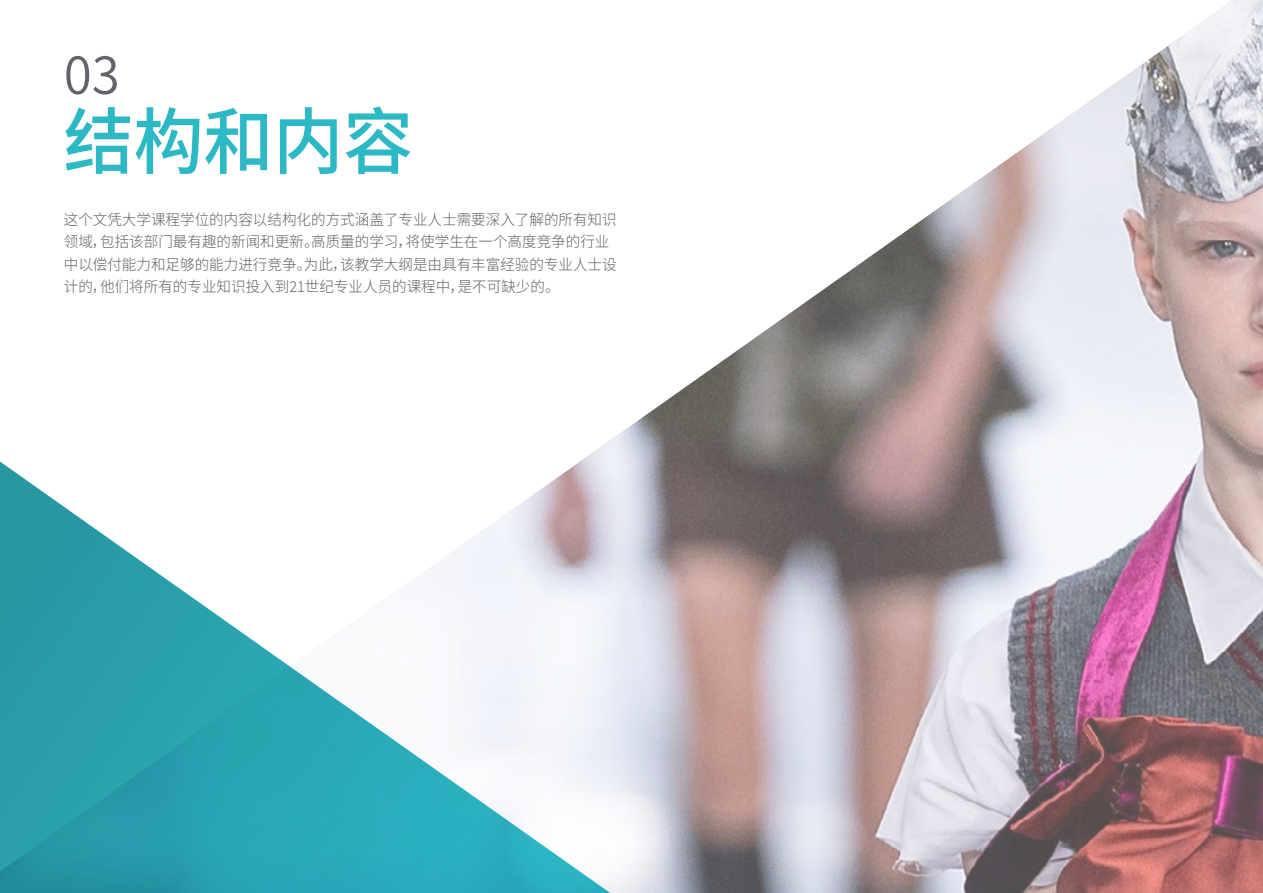
<style>
.page{position:relative;width:1263px;height:893px;background:#fff}
.page>*{position:absolute;margin:0;border:0;box-sizing:border-box;transform-origin:0 0}
.t1{font:500 72px "Source Han Sans CN";color:#2db8c5}
.t2{font:52.5px "Source Han Sans CN";color:#61646a}
.t3{font:300 15px/22.5px "Source Han Sans CN";color:#61646a}
</style>
<div class="page">
<img style="left:602px;top:0;width:661px;height:893px">
<svg style="left:0;top:446px;width:640px;height:447px"></svg>
<h2 class="t2" style="left:64px;top:45px;width:57px">03</h2>
<h1 class="t1" style="left:64px;top:101px;width:351px">结构和内容</h1>
<p class="t3" style="left:64px;top:208px;width:554px">这个文凭大学课程学位的内容以结构化的方式涵盖了专业人士需要深入了解的所有知识领域，包括该部门最有趣的新闻和更新。高质量的学习，将使学生在一个高度竞争的行业中以偿付能力和足够的能力进行竞争。为此，该教学大纲是由具有丰富经验的专业人士设计的，他们将所有的专业知识投入到21世纪专业人员的课程中，是不可缺少的。</p>
</div>
